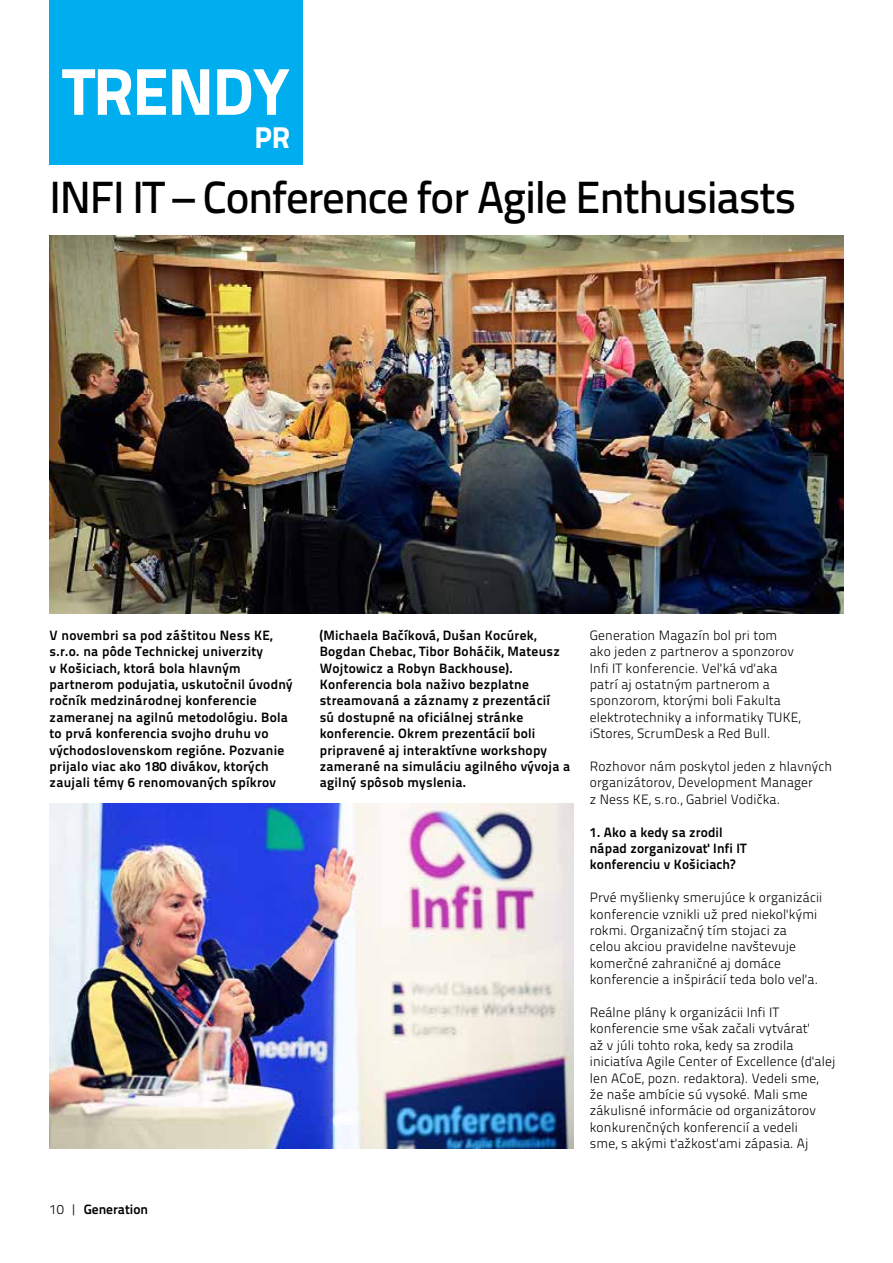
<style>
.page{position:relative;width:893px;height:1263px;background:#fff}
.page>*{position:absolute;margin:0;border:0;box-sizing:border-box;transform-origin:0 0}
.Title_72pt_WHITE_LEF{font:800 66px "Titillium Text 22 L";letter-spacing:-.02em;color:#fff}
.Review-Title{font:500 45px "Titillium Text 22 L";letter-spacing:-.03em;color:#000}
.Title_72pt_WHITE_LEF-2{font:800 30px "Titillium Text 22 L";color:#fff}
.Body_INDENT_BLACK{font:300 13.5px/16.4px "Titillium Text 22 L";letter-spacing:.01em;color:#000}
.Body_INDENT_BLACK-2{font:700 13.5px/16.4px "Titillium Text 22 L";letter-spacing:.02em;color:#000}
.Page_Numbers_LEFT_WH{font:700 13.5px "Titillium Text 22 L";color:#000}
.s1{font-weight:300}
</style>
<div class="page">
<div style="left:50px;top:0;width:253px;height:164px;background:#00aeef"></div>
<img style="left:50px;top:236px;width:793px;height:377px">
<img style="left:50px;top:804px;width:523px;height:344px">
<p class="Title_72pt_WHITE_LEF" style="left:63px;top:40px;width:229px">TRENDY</p>
<p class="Title_72pt_WHITE_LEF-2" style="left:255px;top:114px;width:37px">PR</p>
<p class="Review-Title" style="left:50px;top:163px;width:748px">INFI IT – Conference for Agile Enthusiasts</p>
<p class="Body_INDENT_BLACK-2" style="left:50px;top:626px;width:245px">V novembri sa pod záštitou Ness KE, s.r.o. na pôde Technickej univerzity<br>v Košiciach, ktorá bola hlavným partnerom podujatia, uskutočnil úvodný ročník medzinárodnej konferencie zameranej na agilnú metodológiu. Bola to prvá konferencia svojho druhu vo východoslovenskom regióne. Pozvanie prijalo viac ako 180 divákov, ktorých zaujali témy 6 renomovaných spíkrov</p>
<p class="Page_Numbers_LEFT_WH" style="left:50px;top:1199px;width:100px"><span class="s1">10 |</span> Generation</p>
<p class="Body_INDENT_BLACK-2" style="left:320px;top:626px;width:252px">(Michaela Bačíková, Dušan Kocúrek, Bogdan Chebac, Tibor Boháčik, Mateusz Wojtowicz a Robyn Backhouse).<br>Konferencia bola naživo bezplatne streamovaná a záznamy z prezentácií<br>sú dostupné na oficiálnej stránke konferencie. Okrem prezentácií boli pripravené aj interaktívne workshopy zamerané na simuláciu agilného vývoja a agilný spôsob myslenia.</p>
<p class="Body_INDENT_BLACK" style="left:590px;top:626px;width:213px">Generation Magazín bol pri tom ako jeden z partnerov a sponzorov<br>Infi IT konferencie. Veľká vďaka patrí aj ostatným partnerom a sponzorom, ktorými boli Fakulta elektrotechniky a informatiky TUKE, iStores, ScrumDesk a Red Bull.</p>
<p class="Body_INDENT_BLACK" style="left:590px;top:757px;width:244px">Rozhovor nám poskytol jeden z hlavných organizátorov, Development Manager<br>z Ness KE, s.ro., Gabriel Vodička.</p>
<p class="Body_INDENT_BLACK-2" style="left:590px;top:823px;width:158px">1. Ako a kedy sa zrodil nápad zorganizovať Infi IT konferenciu v Košiciach?</p>
<p class="Body_INDENT_BLACK" style="left:590px;top:888px;width:234px">Prvé myšlienky smerujúce k organizácii konferencie vznikli už pred niekoľkými rokmi. Organizačný tím stojaci za<br>celou akciou pravidelne navštevuje komerčné zahraničné aj domáce konferencie a inšpirácií teda bolo veľa.</p>
<p class="Body_INDENT_BLACK" style="left:590px;top:1003px;width:247px">Reálne plány k organizácii Infi IT konferencie sme však začali vytvárať<br>až v júli tohto roka, kedy sa zrodila iniciatíva Agile Center of Excellence (ďalej len ACoE, pozn. redaktora). Vedeli sme, že naše ambície sú vysoké. Mali sme zákulisné informácie od organizátorov konkurenčných konferencií a vedeli<br>sme, s akými ťažkosťami zápasia. Aj</p>
</div>
